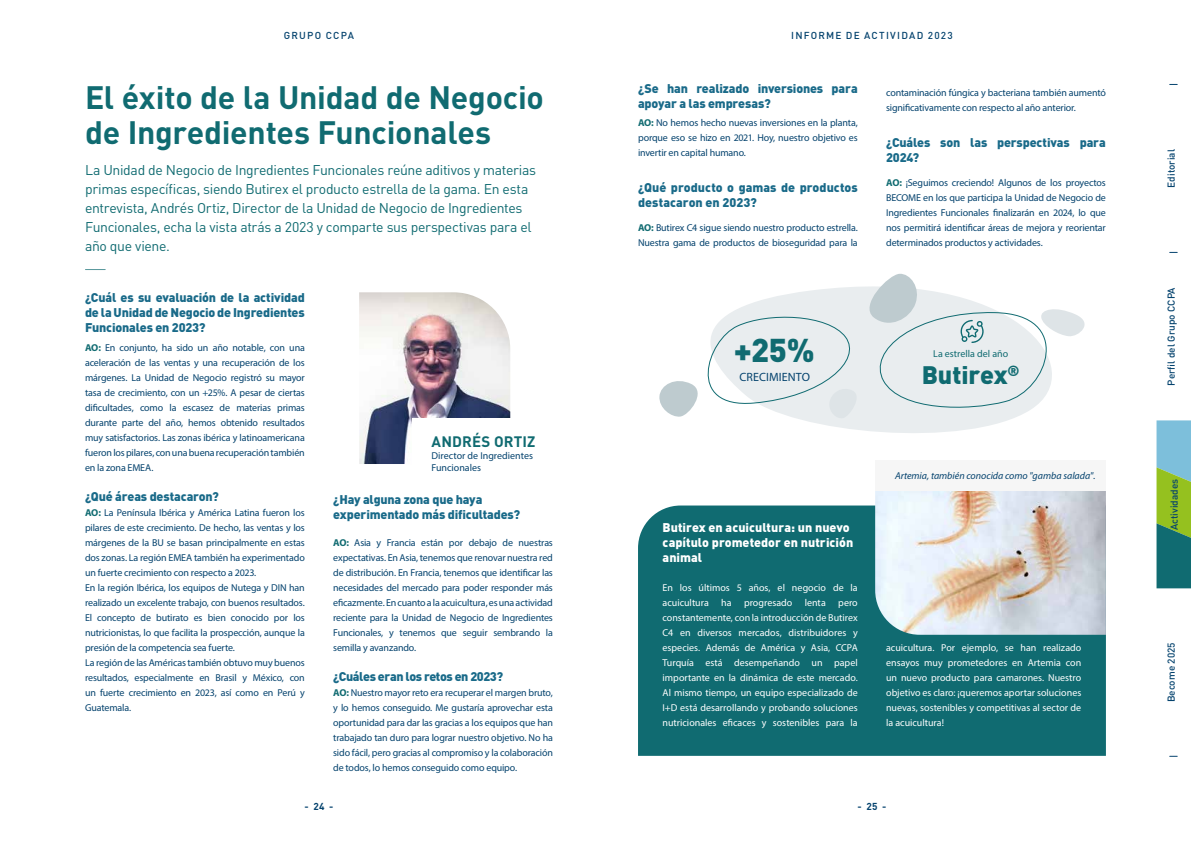
<style>
.page{position:relative;width:1191px;height:842px;background:#fff}
.page>*{position:absolute;margin:0;border:0;box-sizing:border-box;transform-origin:0 0}
.t1{font:900 32.6px "DIN Pro";color:#106b71}
.t2{font:700 32px/35px "DIN Pro";letter-spacing:-.01em;color:#106b71}
.t3{font:900 25px "DIN Pro";letter-spacing:-.005em;color:#106b71}
.t4{font:700 15px "DIN Pro";letter-spacing:.01em;color:#106b71}
.t5{font:14px/19px "DIN Pro";letter-spacing:-.025em;color:#106b71}
.t6{font:900 12.5px/15px "DIN Pro";letter-spacing:-.015em;color:#196a89}
.t7{font:900 12.5px/15px "DIN Pro";color:#fff}
.t8{font:900 12.5px "DIN Pro";letter-spacing:-.035em;color:#196a89}
.t9{font:12px "Myriad Pro";letter-spacing:.01em;color:#05436e}
.t10{font:10px/15px "Myriad Pro";letter-spacing:-.015em;color:#05436e;text-align:justify}
.t11{font:10px/15px "Myriad Pro";color:#fff;text-align:justify}
.t12{font:500 10px "DIN Pro";color:#05436e}
.t13{font:italic 10px "Myriad Pro";color:#05436e}
.t14{font:500 10px "DIN Pro";letter-spacing:.115em;color:#05436e}
.t15{font:10px "Myriad Pro";color:#106b71}
.t16{font:700 10px "DIN Pro";color:#05436e}
.s1{font-weight:700;color:#106b71}
</style>
<div class="page">
<svg style="left:85px;top:269px;width:21px;height:1px"></svg>
<img style="left:359px;top:292px;width:151px;height:172px">
<div style="left:411px;top:418px;width:145px;height:71px;background:#fff"></div>
<div style="left:638px;top:505px;width:468px;height:251px;background:#106b71"></div>
<svg style="left:800px;top:419px;width:210px;height:14px;fill:#e9edef"></svg>
<svg style="left:1156px;top:420px;width:35px;height:168px;background:#62a47a"></svg>
<img style="left:875px;top:491px;width:231px;height:144px">
<div style="left:875px;top:460px;width:231px;height:31px;background:#f6f6f6"></div>
<svg style="left:659px;top:273px;width:426px;height:146px"></svg>
<p class="t14" style="left:284px;top:28px;width:72px">GRUPO CCPA</p>
<p class="t14" style="left:791px;top:28px;width:163px">INFORME DE ACTIVIDAD 2023</p>
<h2 class="t2" style="left:85px;top:79px;width:460px">El éxito de la Unidad de Negocio de Ingredientes Funcionales</h2>
<p class="t5" style="left:85px;top:159px;width:452px">La Unidad de Negocio de Ingredientes Funcionales reúne aditivos y materias primas específicas, siendo Butirex el producto estrella de la gama. En esta entrevista, Andrés Ortiz, Director de la Unidad de Negocio de Ingredientes Funcionales, echa la vista atrás a 2023 y comparte sus perspectivas para el año que viene.</p>
<p class="t6" style="left:85px;top:289px;width:221px;text-align:justify">¿Cuál es su evaluación de la actividad de la Unidad de Negocio de Ingredientes Funcionales en 2023?</p>
<p class="t10" style="left:85px;top:340px;width:221px"><span class="s1">AO:</span> En conjunto, ha sido un año notable, con una aceleración de las ventas y una recuperación de los márgenes. La Unidad de Negocio registró su mayor tasa de crecimiento, con un +25%. A pesar de ciertas dificultades, como la escasez de materias primas durante parte del año, hemos obtenido resultados muy satisfactorios. Las zonas ibérica y latinoamericana fueron los pilares, con una buena recuperación también en la zona EMEA.</p>
<p class="t6" style="left:85px;top:487px;width:135px">¿Qué áreas destacaron?</p>
<p class="t10" style="left:85px;top:505px;width:221px;text-align:left"><span class="s1">AO:</span> La Península Ibérica y América Latina fueron los pilares de este crecimiento. De hecho, las ventas y los márgenes de la BU se basan principalmente en estas dos zonas. La región EMEA también ha experimentado un fuerte crecimiento con respecto a 2023.<br>En la región Ibérica, los equipos de Nutega y DIN han realizado un excelente trabajo, con buenos resultados.<br>El concepto de butirato es bien conocido por los nutricionistas, lo que facilita la prospección, aunque la presión de la competencia sea fuerte.<br>La región de las Américas también obtuvo muy buenos resultados, especialmente en Brasil y México, con un fuerte crecimiento en 2023, así como en Perú y Guatemala.</p>
<h3 class="t4" style="left:431px;top:431px;width:105px">ANDRÉS ORTIZ</h3>
<p class="t10" style="left:431px;top:449px;width:103px;line-height:12px">Director de Ingredientes<br>Funcionales</p>
<p class="t6" style="left:333px;top:490px;width:189px">¿Hay alguna zona que haya experimentado más dificultades?</p>
<p class="t10" style="left:333px;top:535px;width:221px"><span class="s1">AO:</span> Asia y Francia están por debajo de nuestras expectativas. En Asia, tenemos que renovar nuestra red de distribución. En Francia, tenemos que identificar las necesidades del mercado para poder responder más eficazmente. En cuanto a la acuicultura, es una actividad reciente para la Unidad de Negocio de Ingredientes Funcionales, y tenemos que seguir sembrando la semilla y avanzando.</p>
<p class="t8" style="left:333px;top:666px;width:171px">¿Cuáles eran los retos en 2023?</p>
<p class="t10" style="left:333px;top:685px;width:221px"><span class="s1">AO:</span> Nuestro mayor reto era recuperar el margen bruto, y lo hemos conseguido. Me gustaría aprovechar esta oportunidad para dar las gracias a los equipos que han trabajado tan duro para lograr nuestro objetivo. No ha sido fácil, pero gracias al compromiso y la colaboración de todos, lo hemos conseguido como equipo.</p>
<p class="t6" style="left:638px;top:80px;width:221px">¿Se han realizado inversiones para apoyar a las empresas?</p>
<p class="t10" style="left:638px;top:115px;width:221px"><span class="s1">AO:</span> No hemos hecho nuevas inversiones en la planta, porque eso se hizo en 2021. Hoy, nuestro objetivo es invertir en capital humano.</p>
<p class="t6" style="left:638px;top:178px;width:221px">¿Qué producto o gamas de productos destacaron en 2023?</p>
<p class="t10" style="left:638px;top:220px;width:221px"><span class="s1">AO:</span> Butirex C4 sigue siendo nuestro producto estrella.<br>Nuestra gama de productos de bioseguridad para la</p>
<p class="t10" style="left:886px;top:85px;width:221px">contaminación fúngica y bacteriana también aumentó significativamente con respecto al año anterior.</p>
<p class="t6" style="left:886px;top:133px;width:221px">¿Cuáles son las perspectivas para<br>2024?</p>
<p class="t10" style="left:886px;top:175px;width:221px"><span class="s1">AO:</span> ¡Seguimos creciendo! Algunos de los proyectos BECOME en los que participa la Unidad de Negocio de Ingredientes Funcionales finalizarán en 2024, lo que nos permitirá identificar áreas de mejora y reorientar determinados productos y actividades.</p>
<h1 class="t1" style="left:734px;top:322px;width:82px">+25%</h1>
<p class="t9" style="left:739px;top:369px;width:72px">CRECIMIENTO</p>
<h3 class="t3" style="left:921px;top:354px;width:99px">Butirex<sup>®</sup></h3>
<p class="t15" style="left:933px;top:347px;width:77px">La estrella del año</p>
<p class="t7" style="left:662px;top:519px;width:192px">Butirex en acuicultura: un nuevo capítulo prometedor en nutrición animal</p>
<p class="t11" style="left:662px;top:580px;width:197px">En los últimos 5 años, el negocio de la acuicultura ha progresado lenta pero constantemente, con la introducción de Butirex C4 en diversos mercados, distribuidores y especies. Además de América y Asia, CCPA Turquía está desempeñando un papel importante en la dinámica de este mercado.<br>Al mismo tiempo, un equipo especializado de I+D está desarrollando y probando soluciones nutricionales eficaces y sostenibles para la</p>
<p class="t13" style="left:895px;top:470px;width:202px">Artemia, también conocida como "gamba salada".</p>
<p class="t11" style="left:886px;top:640px;width:197px">acuicultura. Por ejemplo, se han realizado ensayos muy prometedores en Artemia con un nuevo producto para camarones. Nuestro objetivo es claro: ¡queremos aportar soluciones nuevas, sostenibles y competitivas al sector de la acuicultura!</p>
<p class="t16" style="left:304px;top:800px;width:30px">- 24 -</p>
<p class="t16" style="left:857px;top:800px;width:30px">- 25 -</p>
<p class="t12" style="left:1164px;top:188px;width:40px;rotate:-90deg">Editorial</p>
<p class="t12" style="left:1164px;top:385px;width:100px;rotate:-90deg">Perfil del Grupo CCPA</p>
<p class="t12" style="left:1167px;top:530px;width:53px;rotate:-90deg">Actividades</p>
<p class="t12" style="left:1164px;top:702px;width:61px;rotate:-90deg">Become 2025</p>
</div>
